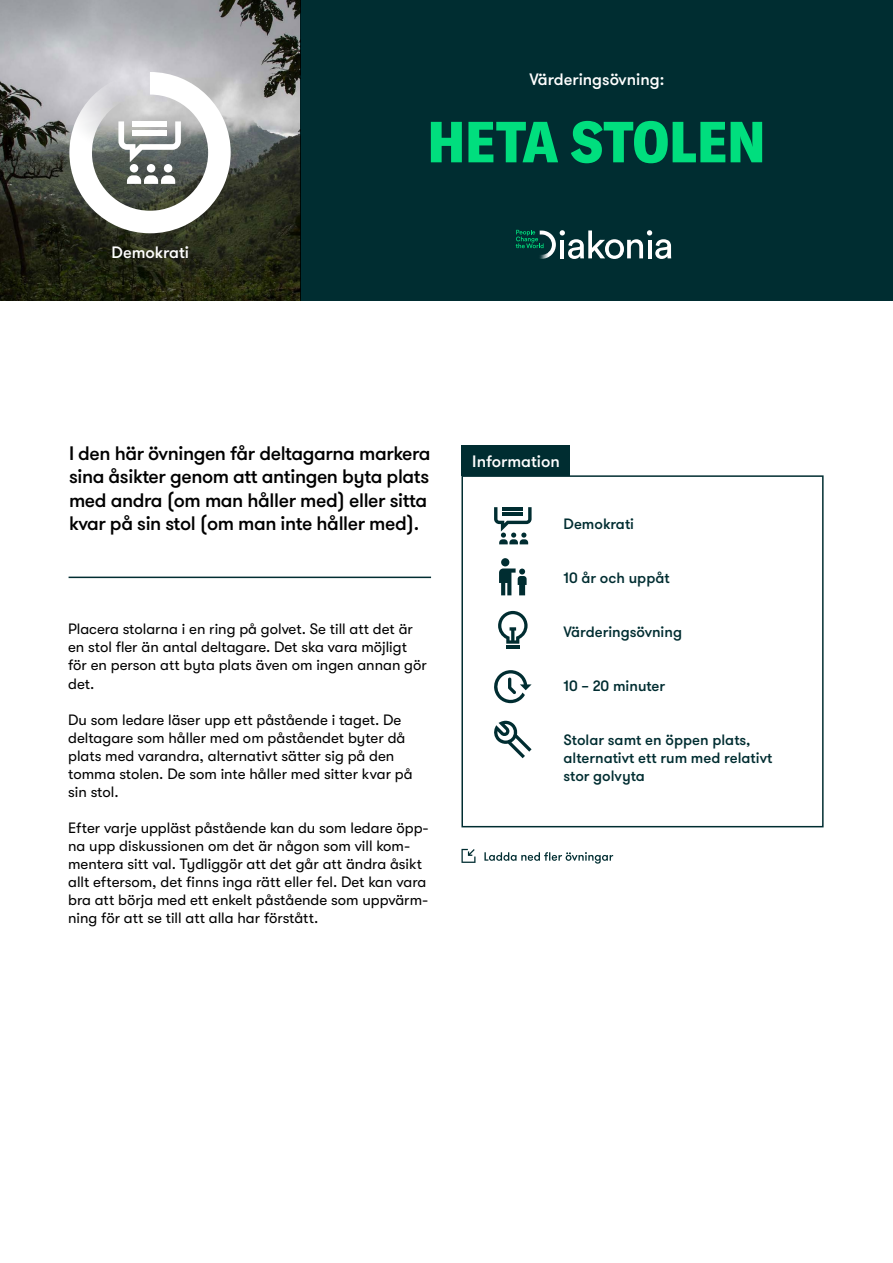
<style>
.page{position:relative;width:893px;height:1263px;background:#fff}
.page>*{position:absolute;margin:0;border:0;box-sizing:border-box;transform-origin:0 0}
.t1{font:900 condensed 57px "GT America";letter-spacing:.01em;color:#00de7e}
.Ingress{font:500 19.5px/23.4px "GT Walsheim";letter-spacing:-.02em;color:#000}
.Underrubrik{font:500 16.5px "GT Walsheim";color:#fff}
.Brödtext{font:15px/18px "GT Walsheim";color:#000}
.t2{font:500 15px/18px "GT Walsheim";color:#002d31}
</style>
<div class="page">
<img style="left:0;top:0;width:300px;height:300px">
<div style="left:300px;top:0;width:593px;height:300px;background:#002d31"></div>
<svg style="left:516px;top:230px;width:155px;height:29px"></svg>
<div style="left:461px;top:475px;width:363px;height:352px;border:2px solid #002d31"></div>
<div style="left:461px;top:445px;width:109px;height:31px;background:#002d31"></div>
<svg style="left:494px;top:721px;width:38px;height:37px"></svg>
<svg style="left:494px;top:670px;width:38px;height:33px"></svg>
<div style="left:501px;top:558px;width:8px;height:8px;background:#002d31;border-radius:50%"></div>
<svg style="left:499px;top:568px;width:28px;height:27px"></svg>
<hr style="left:506px;top:645px;width:13px;height:4px;background:#002d31">
<svg style="left:498px;top:611px;width:30px;height:33px"></svg>
<hr style="left:69px;top:577px;width:362px;height:1px;background:#002d31">
<svg style="left:484px;top:852px;width:129px;height:12px"></svg>
<svg style="left:461px;top:849px;width:14px;height:14px"></svg>
<svg style="left:69px;top:72px;width:162px;height:161px"></svg>
<div style="left:133px;top:121px;width:34px;height:6px;background:#fff"></div>
<div style="left:133px;top:130px;width:34px;height:6px;background:#fff"></div>
<svg style="left:494px;top:507px;width:38px;height:37px"></svg>
<hr style="left:503px;top:507px;width:20px;height:3px;background:#002d31">
<hr style="left:503px;top:512px;width:20px;height:4px;background:#002d31">
<p class="Underrubrik" style="left:111px;top:242px;width:79px">Demokrati</p>
<p class="Underrubrik" style="left:529px;top:69px;width:136px">Värderingsövning:</p>
<p class="t1" style="left:428px;top:106px;width:339px">HETA STOLEN</p>
<p class="Ingress" style="left:69px;top:442px;width:363px">I den här övningen får deltagarna markera sina åsikter genom att antingen byta plats med andra (om man håller med) eller sitta kvar på sin stol (om man inte håller med).</p>
<p class="Brödtext" style="left:68px;top:620px;width:360px">Placera stolarna i en ring på golvet. Se till att det är en stol fler än antal deltagare. Det ska vara möjligt för en person att byta plats även om ingen annan gör det.</p>
<p class="Brödtext" style="left:68px;top:710px;width:346px">Du som ledare läser upp ett påstående i taget. De deltagare som håller med om påståendet byter då plats med varandra, alternativt sätter sig på den tomma stolen. De som inte håller med sitter kvar på sin stol.</p>
<p class="Brödtext" style="left:68px;top:818px;width:362px">Efter varje uppläst påstående kan du som ledare öpp&shy;na upp diskussionen om det är någon som vill kom&shy;mentera sitt val. Tydliggör att det går att ändra åsikt allt eftersom, det finns inga rätt eller fel. Det kan vara bra att börja med ett enkelt påstående som uppvärm&shy;ning för att se till att alla har förstått.</p>
<p class="Underrubrik" style="left:472px;top:451px;width:89px">Information</p>
<p class="t2" style="left:563px;top:515px;width:72px">Demokrati</p>
<p class="t2" style="left:563px;top:569px;width:108px">10 år och uppåt</p>
<p class="t2" style="left:563px;top:623px;width:120px">Värderingsövning</p>
<p class="t2" style="left:563px;top:677px;width:103px">10 – 20 minuter</p>
<p class="t2" style="left:563px;top:731px;width:210px">Stolar samt en öppen plats, alternativt ett rum med relativt stor golvyta</p>
</div>
